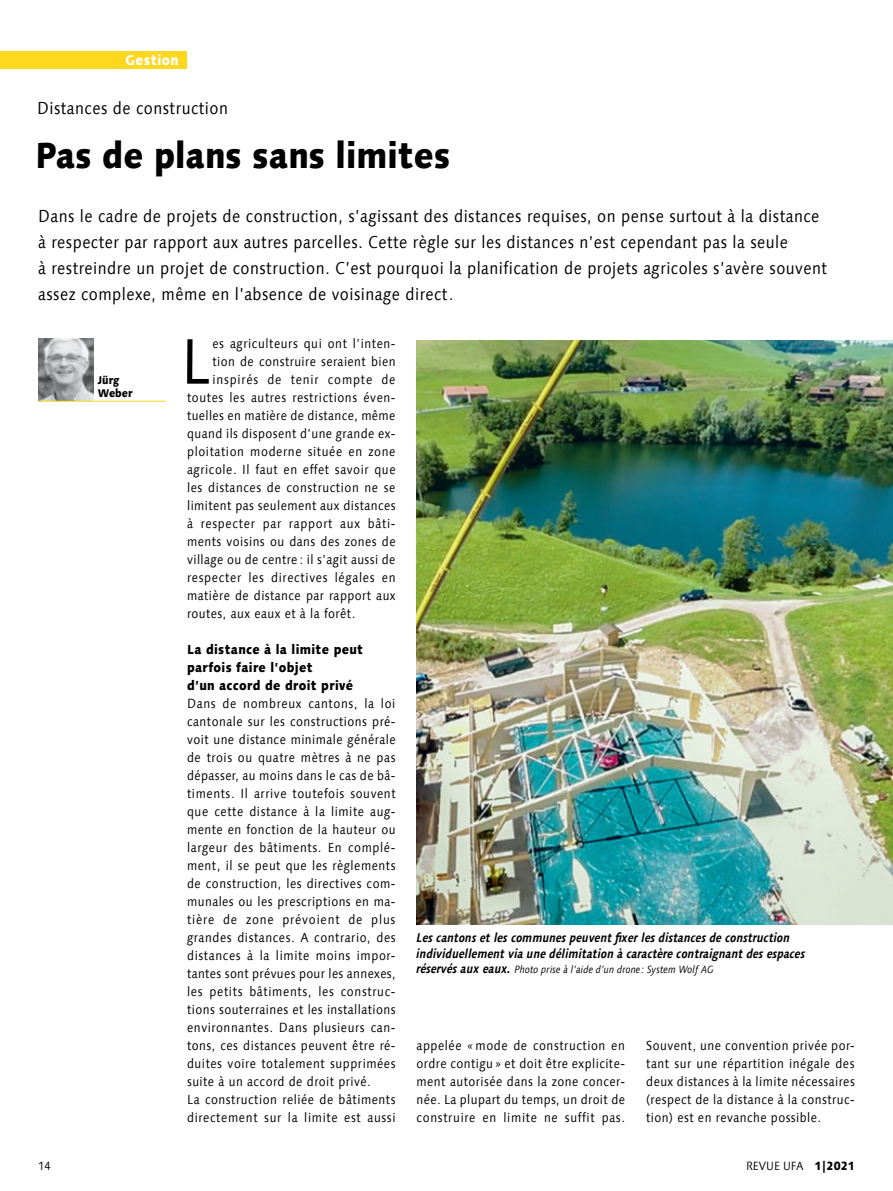
<style>
.page{position:relative;width:893px;height:1191px;background:#fff}
.page>*{position:absolute;margin:0;border:0;box-sizing:border-box;transform-origin:0 0}
.t1{font:64.2px "Linotype Syntax Com";color:#000;scale:.9 1}
.t2{font:800 36px "Linotype Syntax Com";color:#000;scale:.9 1}
.t3{font:17.25px/26.2px "Linotype Syntax Com";letter-spacing:.03em;color:#000;scale:.9 1}
.t4{font:800 14.25px "Linotype Syntax Com";letter-spacing:.025em;color:#fff;scale:.9 1}
.t5{font:13.2px/18px "Linotype Syntax Com";letter-spacing:.04em;color:#000;text-align:justify;scale:.9 1}
.t6{font:800 13.2px/18px "Linotype Syntax Com";letter-spacing:.025em;color:#000;scale:.9 1}
.t7{font:13.2px "Linotype Syntax Com";letter-spacing:.06em;color:#000;scale:.9 1}
.t8{font:13.2px "Linotype Syntax Com";letter-spacing:.07em;color:#000;scale:.9 1}
.t9{font:italic 700 12.75px/15.8px "Linotype Syntax Com";letter-spacing:.005em;color:#000;scale:.9 1}
.t10{font:12px "Linotype Syntax Com";color:#000;scale:.9 1}
.t11{font:12px "Linotype Syntax Com";color:#000;scale:.88 1}
.t12{font:800 11.25px/13.5px "Linotype Syntax Com";color:#000;scale:.9 1}
.t13{font:italic 10.5px "Linotype Syntax Com";color:#000;scale:.9 1}
.s1{font-weight:700;font-size:12.75px}
.s2{font-weight:800}
</style>
<div class="page">
<img style="left:38px;top:339px;width:56px;height:62px">
<hr style="left:38px;top:401px;width:128px;height:1px;background:#fed71f">
<img style="left:417px;top:341px;width:476px;height:583px">
<div style="left:0;top:51px;width:187px;height:17px;background:#fed71f"></div>
<p class="t4" style="left:125px;top:51px;width:60px">Gestion</p>
<h3 class="t3" style="left:37px;top:94px;width:214px">Distances de construction</h3>
<h2 class="t2" style="left:35px;top:132px;width:463px">Pas de plans sans limites</h2>
<p class="t3" style="left:38px;top:202px;width:878px">Dans le cadre de projets de construction, s’agissant des distances requises, on pense surtout à la distance à respecter par rapport aux autres parcelles. Cette règle sur les distances n’est cependant pas la seule<br>à restreindre un projet de construction. C’est pourquoi la planification de projets agricoles s’avère souvent assez complexe, même en l’absence de voisinage direct.</p>
<p class="t12" style="left:98px;top:373px;width:40px">Jürg<br>Weber</p>
<h1 class="t1" style="left:181px;top:321px;width:35px">L</h1>
<p class="t5" style="left:212px;top:334px;width:205px">es agriculteurs qui ont l’inten-</p>
<p class="t5" style="left:212px;top:352px;width:205px">tion de construire seraient bien</p>
<p class="t8" style="left:212px;top:371px;width:205px">inspirés de tenir compte de</p>
<p class="t5" style="left:187px;top:388px;width:233px">toutes les autres restrictions éven-</p>
<p class="t5" style="left:187px;top:406px;width:233px">tuelles en matière de distance, même</p>
<p class="t5" style="left:187px;top:424px;width:233px">quand ils disposent d’une grande ex-</p>
<p class="t5" style="left:187px;top:442px;width:233px">ploitation moderne située en zone</p>
<p class="t5" style="left:187px;top:460px;width:233px">agricole. Il faut en effet savoir que</p>
<p class="t5" style="left:187px;top:478px;width:233px">les distances de construction ne se</p>
<p class="t5" style="left:187px;top:496px;width:233px">limitent pas seulement aux distances</p>
<p class="t7" style="left:187px;top:515px;width:233px">à respecter par rapport aux bâti-</p>
<p class="t5" style="left:187px;top:532px;width:233px">ments voisins ou dans des zones de</p>
<p class="t5" style="left:187px;top:550px;width:233px">village ou de centre : il s’agit aussi de</p>
<p class="t5" style="left:187px;top:568px;width:233px">respecter les directives légales en</p>
<p class="t5" style="left:187px;top:586px;width:233px">matière de distance par rapport aux</p>
<p class="t5" style="left:187px;top:604px;width:189px">routes, aux eaux et à la forêt.</p>
<p class="t6" style="left:187px;top:640px;width:197px">La distance à la limite peut parfois faire l’objet<br>d’un accord de droit privé</p>
<p class="t5" style="left:187px;top:694px;width:233px;text-align:left">Dans de nombreux cantons, la loi cantonale sur les constructions pré&shy;voit une distance minimale générale de trois ou quatre mètres à ne pas dépasser, au moins dans le cas de bâ&shy;timents. Il arrive toutefois souvent que cette distance à la limite aug&shy;mente en fonction de la hauteur ou largeur des bâtiments. En complé&shy;ment, il se peut que les règlements de construction, les directives com&shy;munales ou les prescriptions en ma&shy;tière de zone prévoient de plus grandes distances. A contrario, des distances à la limite moins impor&shy;tantes sont prévues pour les annexes, les petits bâtiments, les construc&shy;tions souterraines et les installations environnantes. Dans plusieurs can&shy;tons, ces distances peuvent être ré&shy;duites voire totalement supprimées suite à un accord de droit privé.<br>La construction reliée de bâtiments directement sur la limite est aussi</p>
<p class="t9" style="left:417px;top:929px;width:433px">Les cantons et les communes peuvent fixer les distances de construction individuellement via une délimitation à caractère contraignant des espaces</p>
<p class="t13" style="left:417px;top:963px;width:332px"><span class="s1">réservés aux eaux.</span> Photo prise à l’aide d’un drone : System Wolf AG</p>
<p class="t5" style="left:417px;top:1036px;width:233px">appelée « mode de construction en ordre contigu » et doit être explicite&shy;ment autorisée dans la zone concer&shy;née. La plupart du temps, un droit de construire en limite ne suffit pas.</p>
<p class="t5" style="left:646px;top:1036px;width:233px">Souvent, une convention privée por&shy;tant sur une répartition inégale des deux distances à la limite nécessaires (respect de la distance à la construc&shy;tion) est en revanche possible.</p>
<p class="t11" style="left:38px;top:1158px;width:16px">14</p>
<p class="t10" style="left:746px;top:1158px;width:122px">REVUE UFA <span class="s2">1|2021</span></p>
</div>
